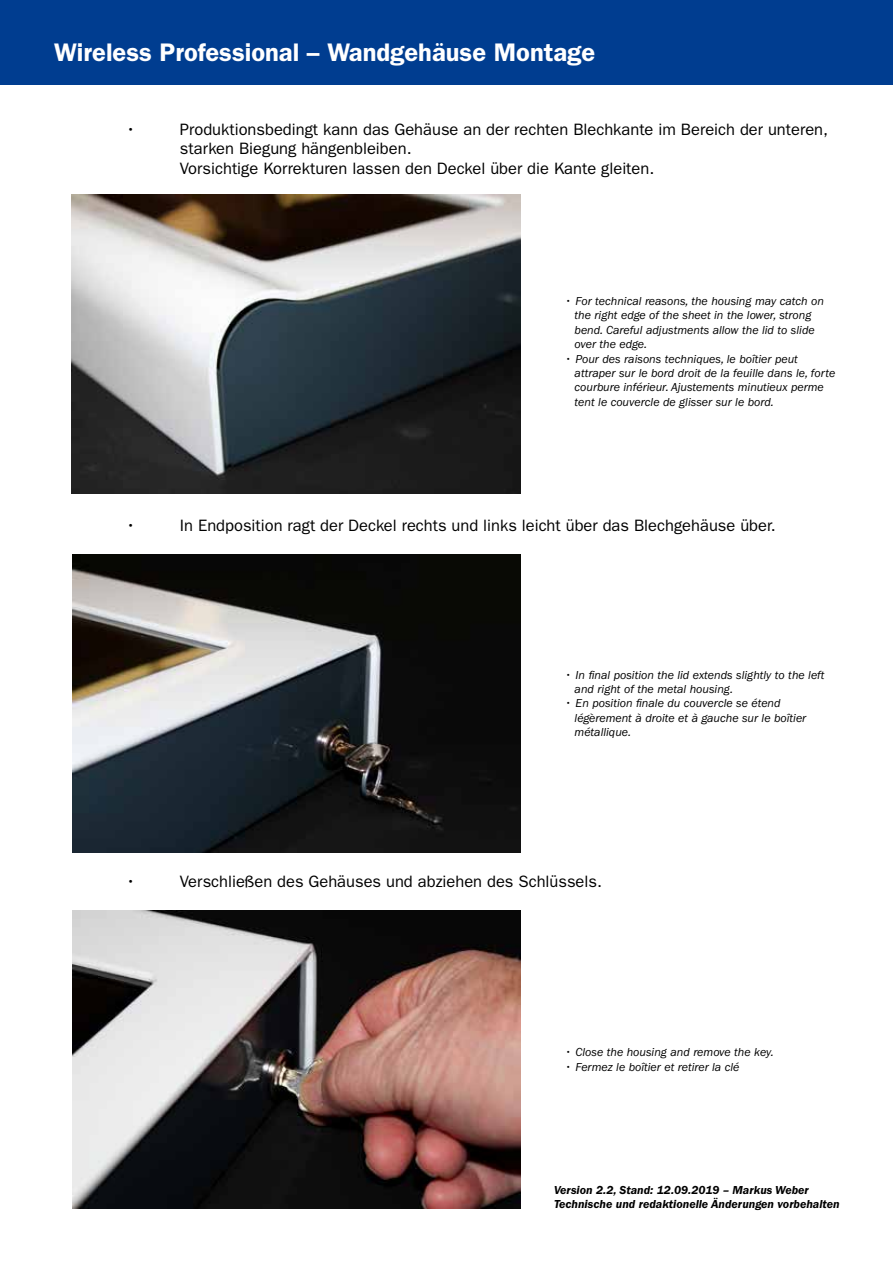
<style>
.page{position:relative;width:893px;height:1263px;background:#fff}
.page>*{position:absolute;margin:0;border:0;box-sizing:border-box;transform-origin:0 0}
.t1{font:600 25.5px "ITC Franklin Gothic Std";color:#fff}
.t2{font:16.5px/19.8px "ITC Franklin Gothic Std";color:#000}
.t3{font:italic 12px/14.4px "ITC Franklin Gothic Std";color:#000}
.t4{font:italic 600 12px/14.4px "ITC Franklin Gothic Std";color:#000}
</style>
<div class="page">
<div style="left:0;top:0;width:893px;height:85px;background:#003d90"></div>
<img style="left:72px;top:195px;width:448px;height:298px">
<img style="left:72px;top:554px;width:448px;height:299px">
<img style="left:73px;top:910px;width:447px;height:299px">
<h1 class="t1" style="left:54px;top:37px;width:543px">Wireless Professional – Wandgehäuse Montage</h1>
<h2 class="t2" style="left:126px;top:119px;width:11px">•</h2>
<h2 class="t2" style="left:180px;top:119px;width:650px">Produktionsbedingt kann das Gehäuse an der rechten Blechkante im Bereich der unteren, starken Biegung hängenbleiben.<br>Vorsichtige Korrekturen lassen den Deckel über die Kante gleiten.</h2>
<p class="t3" style="left:575px;top:294px;width:251px;text-indent:-10px">• For technical reasons, the housing may catch on the right edge of the sheet in the lower, strong bend. Careful adjustments allow the lid to slide over the edge.</p>
<p class="t3" style="left:575px;top:351px;width:262px;text-indent:-10px">• Pour des raisons techniques, le boîtier peut attraper sur le bord droit de la feuille dans le, forte courbure inférieur. Ajustements minutieux perme tent le couvercle de glisser sur le bord.</p>
<h2 class="t2" style="left:126px;top:515px;width:11px">•</h2>
<h2 class="t2" style="left:180px;top:515px;width:597px">In Endposition ragt der Deckel rechts und links leicht über das Blechgehäuse über.</h2>
<p class="t3" style="left:575px;top:668px;width:251px;text-indent:-10px">• In final position the lid extends slightly to the left and right of the metal housing.</p>
<p class="t3" style="left:575px;top:696px;width:233px;text-indent:-10px">• En position finale du couvercle se étend légèrement à droite et à gauche sur le boîtier métallique.</p>
<h2 class="t2" style="left:126px;top:872px;width:11px">•</h2>
<h2 class="t2" style="left:180px;top:872px;width:423px">Verschließen des Gehäuses und abziehen des Schlüssels.</h2>
<p class="t3" style="left:564px;top:1045px;width:211px">• Close the housing and remove the key.</p>
<p class="t3" style="left:564px;top:1060px;width:177px">• Fermez le boîtier et retirer la clé</p>
<p class="t4" style="left:554px;top:1183px;width:287px">Version 2.2, Stand: 12.09.2019 – Markus Weber<br>Technische und redaktionelle Änderungen vorbehalten</p>
</div>
